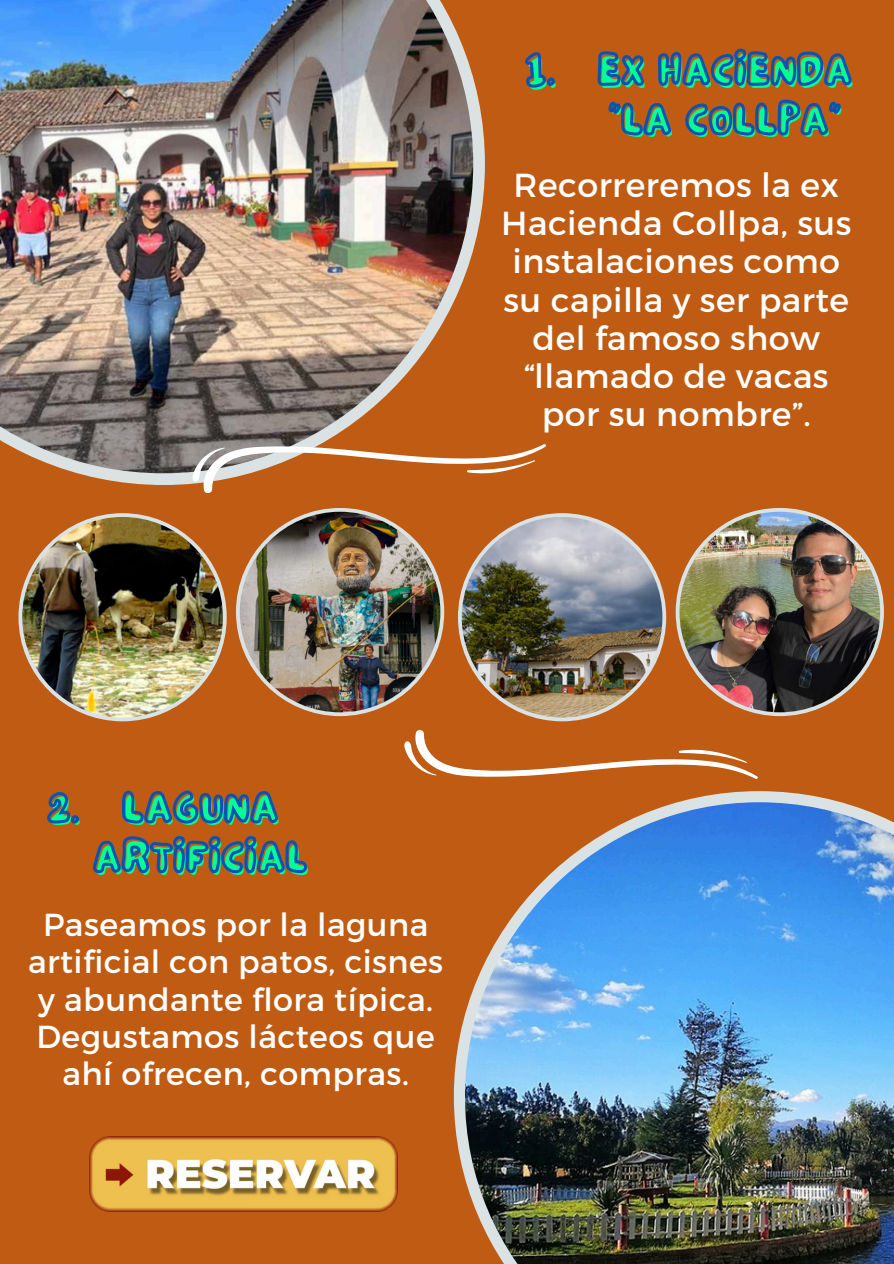
<style>
.page{position:relative;width:894px;height:1264px;background:#fff}
.page>*{position:absolute;margin:0;border:0;box-sizing:border-box;transform-origin:0 0}
.t1{font:43.8px/49.7px "NF Lepetitcochon Regular";letter-spacing:.055em;color:#00ff94}
.t2{font:33.3px/38.2px "Montserrat";letter-spacing:.015em;color:#fff;text-align:center}
.t3{font:31.8px/37.2px "Montserrat";letter-spacing:.015em;color:#fff;text-align:center}
</style>
<div class="page">
<div style="left:0;top:0;width:893px;height:1263px;background:#bf5b13"></div>
<img style="left:0;top:0;width:485px;height:485px">
<img style="left:453px;top:791px;width:440px;height:472px">
<img style="left:18px;top:513px;width:209px;height:204px">
<img style="left:236px;top:508px;width:208px;height:208px">
<img style="left:458px;top:513px;width:208px;height:208px">
<img style="left:675px;top:508px;width:208px;height:208px">
<svg style="left:191px;top:443px;width:355px;height:51px"></svg>
<svg style="left:404px;top:730px;width:354px;height:49px"></svg>
<img style="left:89px;top:1136px;width:309px;height:74px">
<svg style="left:597px;top:48px;width:255px;height:88px"></svg>
<svg style="left:525px;top:52px;width:30px;height:36px"></svg>
<img style="left:92px;top:632px;width:217px;height:242px">
<svg style="left:47px;top:792px;width:32px;height:32px"></svg>
<h1 class="t1" style="left:528px;top:51px;width:30px">1.</h1>
<h1 class="t1" style="left:600px;top:51px;width:254px">EX HACIENDA "LA COLLPA"</h1>
<p class="t2" style="left:501px;top:164px;width:351px">Recorreremos la ex<br>Hacienda Collpa, sus instalaciones como su capilla y ser parte del famoso show “llamado de vacas por su nombre”.</p>
<h1 class="t1" style="left:50px;top:788px;width:32px">2.</h1>
<h1 class="t1" style="left:96px;top:788px;width:213px;text-align:center">LAGUNA<br>ARTIFICIAL</h1>
<p class="t3" style="left:28px;top:904px;width:416px">Paseamos por la laguna artificial con patos, cisnes y abundante flora típica.<br>Degustamos lácteos que ahí ofrecen, compras.</p>
</div>
